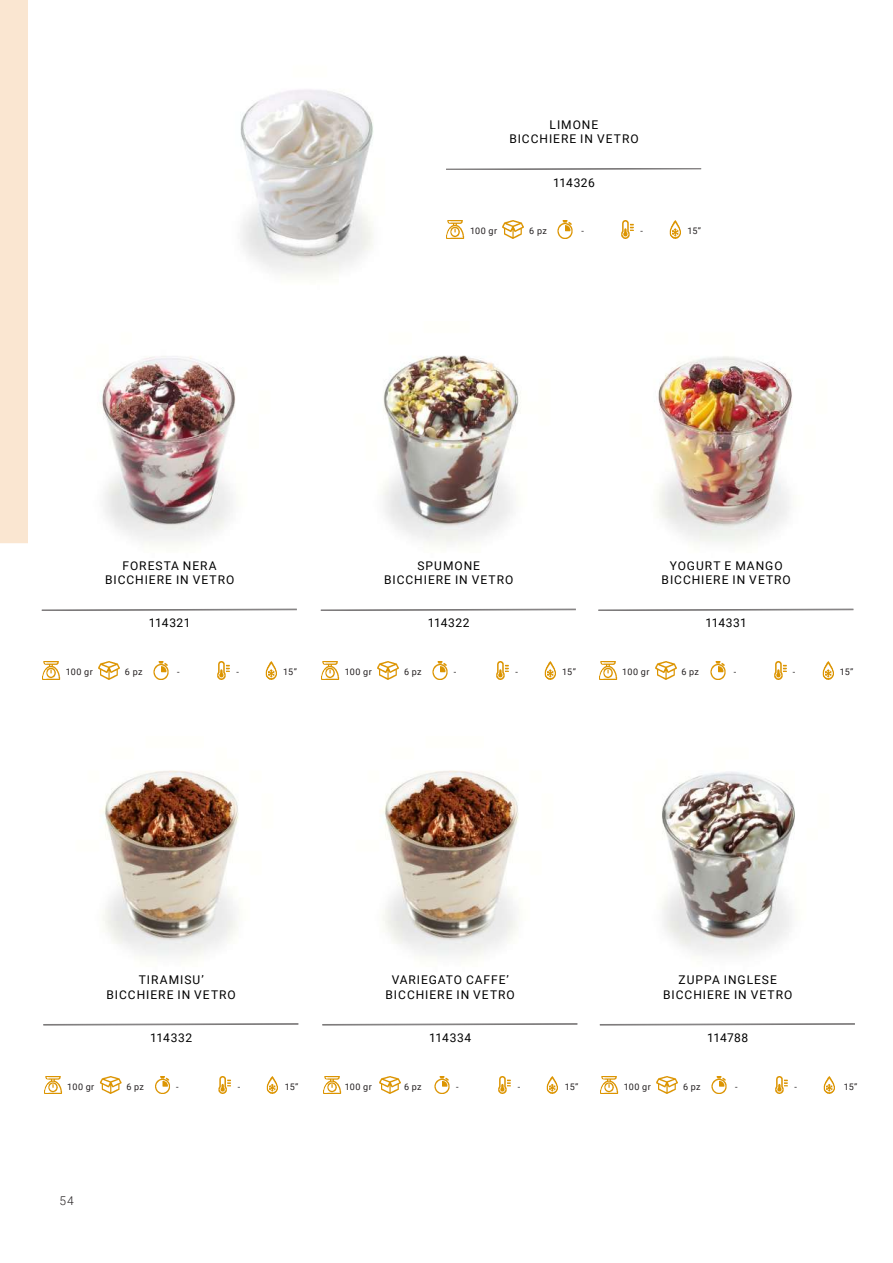
<style>
.page{position:relative;width:893px;height:1263px;background:#fff}
.page>*{position:absolute;margin:0;border:0;box-sizing:border-box;transform-origin:0 0}
.t1{font:12px/14.4px "Roboto";letter-spacing:.08em;color:#000;text-align:center}
.t2{font:900 12px "Roboto";color:#464748}
.t3{font:300 12px "Roboto";color:#231f20}
.t4{font:9px "Roboto";letter-spacing:.035em;color:#231f20}
</style>
<div class="page">
<img style="left:43px;top:662px;width:233px;height:17px">
<svg style="left:42px;top:609px;width:255px;height:2px"></svg>
<img style="left:322px;top:662px;width:233px;height:17px">
<svg style="left:321px;top:609px;width:255px;height:2px"></svg>
<img style="left:599px;top:662px;width:234px;height:17px">
<svg style="left:598px;top:609px;width:255px;height:2px"></svg>
<img style="left:44px;top:1076px;width:234px;height:18px">
<svg style="left:43px;top:1023px;width:255px;height:2px"></svg>
<img style="left:323px;top:1076px;width:234px;height:18px">
<svg style="left:322px;top:1023px;width:255px;height:2px"></svg>
<img style="left:447px;top:221px;width:234px;height:17px">
<svg style="left:446px;top:168px;width:255px;height:2px"></svg>
<img style="left:601px;top:1076px;width:233px;height:18px">
<svg style="left:600px;top:1023px;width:255px;height:2px"></svg>
<img style="left:240px;top:89px;width:133px;height:188px">
<img style="left:100px;top:356px;width:136px;height:189px">
<img style="left:658px;top:356px;width:135px;height:189px">
<img style="left:383px;top:355px;width:138px;height:190px">
<img style="left:100px;top:770px;width:139px;height:189px">
<img style="left:662px;top:772px;width:133px;height:184px">
<img style="left:380px;top:770px;width:139px;height:189px">
<p class="t1" style="left:509px;top:117px;width:131px">LIMONE<br>BICCHIERE IN VETRO</p>
<p class="t1" style="left:553px;top:175px;width:43px">114326</p>
<p class="t4" style="left:470px;top:225px;width:29px">100 gr</p>
<p class="t4" style="left:529px;top:225px;width:19px">6 pz</p>
<p class="t4" style="left:581px;top:225px;width:4px">-</p>
<p class="t4" style="left:641px;top:225px;width:4px">-</p>
<p class="t4" style="left:687px;top:225px;width:15px">15”</p>
<p class="t1" style="left:105px;top:558px;width:131px">FORESTA NERA<br>BICCHIERE IN VETRO</p>
<p class="t1" style="left:149px;top:615px;width:43px">114321</p>
<p class="t4" style="left:66px;top:666px;width:29px">100 gr</p>
<p class="t4" style="left:125px;top:666px;width:19px">6 pz</p>
<p class="t4" style="left:177px;top:666px;width:4px">-</p>
<p class="t4" style="left:236px;top:666px;width:4px">-</p>
<p class="t4" style="left:283px;top:666px;width:15px">15”</p>
<p class="t1" style="left:384px;top:558px;width:131px">SPUMONE<br>BICCHIERE IN VETRO</p>
<p class="t1" style="left:428px;top:615px;width:43px">114322</p>
<p class="t1" style="left:662px;top:558px;width:131px">YOGURT E MANGO<br>BICCHIERE IN VETRO</p>
<p class="t1" style="left:705px;top:615px;width:43px">114331</p>
<p class="t4" style="left:345px;top:666px;width:29px">100 gr</p>
<p class="t4" style="left:404px;top:666px;width:19px">6 pz</p>
<p class="t4" style="left:454px;top:666px;width:4px">-</p>
<p class="t4" style="left:515px;top:666px;width:4px">-</p>
<p class="t4" style="left:562px;top:666px;width:15px">15”</p>
<p class="t4" style="left:622px;top:666px;width:29px">100 gr</p>
<p class="t4" style="left:681px;top:666px;width:19px">6 pz</p>
<p class="t4" style="left:734px;top:666px;width:4px">-</p>
<p class="t4" style="left:793px;top:666px;width:4px">-</p>
<p class="t4" style="left:840px;top:666px;width:15px">15”</p>
<p class="t1" style="left:107px;top:972px;width:131px">TIRAMISU’<br>BICCHIERE IN VETRO</p>
<p class="t1" style="left:150px;top:1030px;width:43px">114332</p>
<p class="t1" style="left:386px;top:972px;width:131px">VARIEGATO CAFFE’<br>BICCHIERE IN VETRO</p>
<p class="t1" style="left:429px;top:1030px;width:43px">114334</p>
<p class="t1" style="left:663px;top:972px;width:131px">ZUPPA INGLESE<br>BICCHIERE IN VETRO</p>
<p class="t1" style="left:707px;top:1030px;width:43px">114788</p>
<p class="t4" style="left:67px;top:1081px;width:29px">100 gr</p>
<p class="t4" style="left:126px;top:1081px;width:19px">6 pz</p>
<p class="t4" style="left:176px;top:1081px;width:4px">-</p>
<p class="t4" style="left:238px;top:1081px;width:4px">-</p>
<p class="t4" style="left:285px;top:1081px;width:15px">15”</p>
<p class="t4" style="left:345px;top:1081px;width:29px">100 gr</p>
<p class="t4" style="left:404px;top:1081px;width:19px">6 pz</p>
<p class="t4" style="left:456px;top:1081px;width:4px">-</p>
<p class="t4" style="left:518px;top:1081px;width:4px">-</p>
<p class="t4" style="left:565px;top:1081px;width:15px">15”</p>
<p class="t4" style="left:624px;top:1081px;width:29px">100 gr</p>
<p class="t4" style="left:683px;top:1081px;width:19px">6 pz</p>
<p class="t4" style="left:735px;top:1081px;width:4px">-</p>
<p class="t4" style="left:794px;top:1081px;width:4px">-</p>
<p class="t4" style="left:844px;top:1081px;width:15px">15”</p>
<p class="t2" style="left:59px;top:1190px;width:16px">54</p>
<p class="t3" style="left:60px;top:1192px;width:16px">54</p>
</div>
